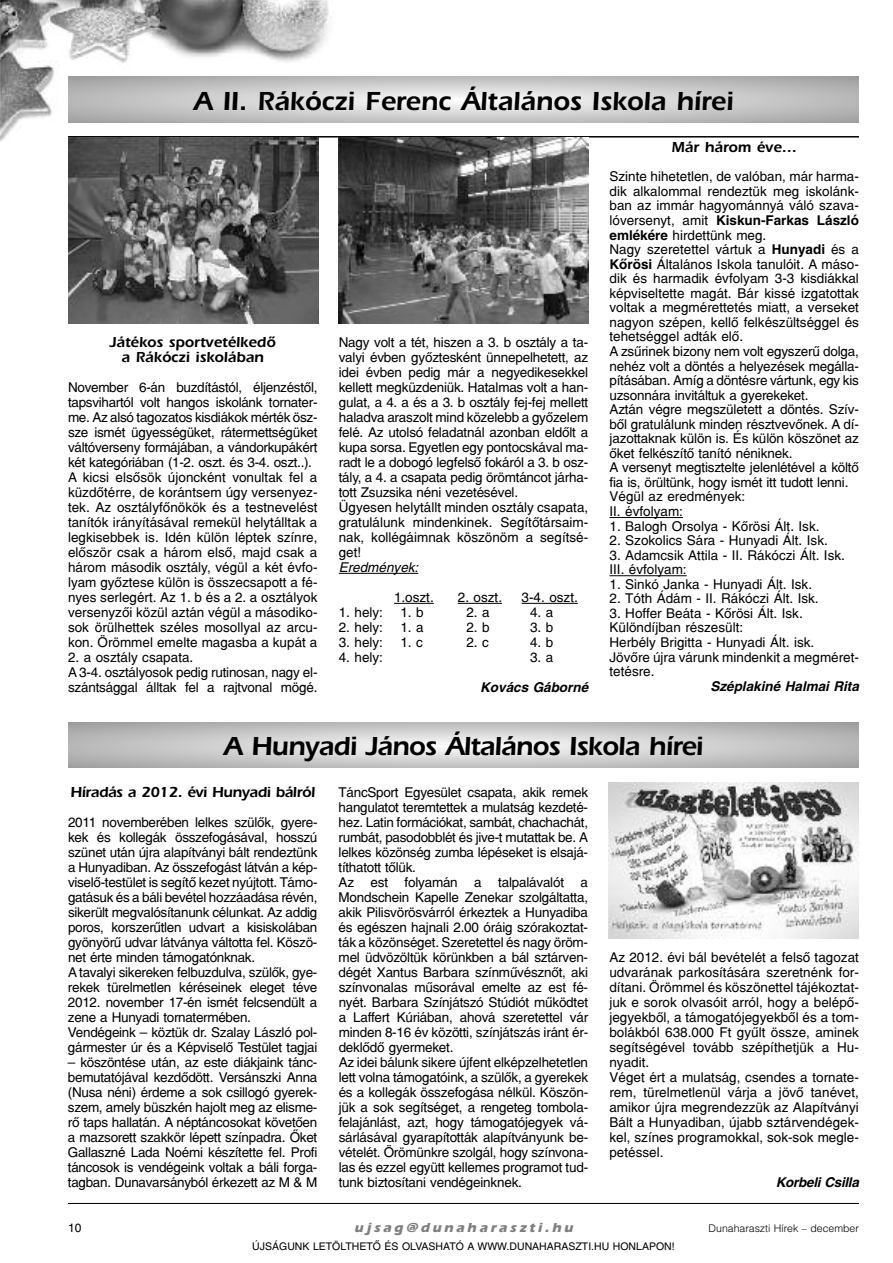
<style>
.page{position:relative;width:893px;height:1263px;background:#fff}
.page>*{position:absolute;margin:0;border:0;box-sizing:border-box;transform-origin:0 0}
.t1{font:900 27px "H Erie";color:#000}
.t2{font:900 27px "H Erie";letter-spacing:-.025em;color:#000}
.t3{font:900 15px/15px "H Erie";color:#000;text-align:center}
.t4{font:900 15px "H Erie";letter-spacing:-.025em;color:#000}
.t5{font:13.5px/15px "H Switzerland";letter-spacing:-.015em;color:#000}
.t6{font:italic 700 13.5px "H Switzerland";color:#000}
.t7{font:italic 700 13.5px "H Erie";color:#808080}
.t8{font:italic 700 13.5px "H Switzerland";letter-spacing:-.02em;color:#000}
.t9{font:italic 13.5px "H Switzerland";color:#000}
.t10{font:12px "H Switzerland";color:#000}
.t11{font:10.5px "H Switzerland";color:#000}
.t12{font:300 10.5px "H Switzerland";color:#000}
.s1{font-weight:700}
</style>
<div class="page">
<img style="left:0;top:0;width:368px;height:142px">
<hr style="left:68px;top:1203px;width:791px;height:1px;background:#000">
<hr style="left:68px;top:136px;width:791px;height:2px;background:#000">
<svg style="left:68px;top:723px;width:791px;height:45px;background:#c9c9c9"></svg>
<svg style="left:68px;top:77px;width:791px;height:46px;background:#c9c9c9"></svg>
<hr style="left:339px;top:573px;width:79px;height:1px;background:#000">
<hr style="left:394px;top:603px;width:40px;height:1px;background:#000">
<hr style="left:458px;top:603px;width:44px;height:1px;background:#000">
<hr style="left:522px;top:603px;width:56px;height:1px;background:#000">
<hr style="left:609px;top:517px;width:74px;height:1px;background:#000">
<hr style="left:609px;top:575px;width:78px;height:1px;background:#000">
<img style="left:338px;top:138px;width:250px;height:185px">
<img style="left:68px;top:138px;width:251px;height:185px">
<img style="left:608px;top:783px;width:251px;height:155px">
<h1 class="t1" style="left:194px;top:85px;width:541px">A II. Rákóczi Ferenc Általános Iskola hírei</h1>
<p class="t3" style="left:110px;top:334px;width:167px">Játékos sportvetélkedõ a Rákóczi iskolában</p>
<p class="t5" style="left:68px;top:379px;width:251px">November 6-án buzdítástól, éljenzéstõl, tapsvihartól volt hangos iskolánk tornater&shy;me. Az alsó tagozatos kisdiákok mérték ösz&shy;sze ismét ügyességüket, rátermettségüket váltóverseny formájában, a vándorkupákért két kategóriában (1-2. oszt. és 3-4. oszt..).<br>A kicsi elsõsök újoncként vonultak fel a küzdõtérre, de korántsem úgy versenyez&shy;tek. Az osztályfõnökök és a testnevelést tanítók irányításával remekül helytálltak a legkisebbek is. Idén külön léptek színre, elõször csak a három elsõ, majd csak a három második osztály, végül a két évfo&shy;lyam gyõztese külön is összecsapott a fé&shy;nyes serlegért. Az 1. b és a 2. a osztályok versenyzõi közül aztán végül a másodiko&shy;sok örülhettek széles mosollyal az arcu&shy;kon. Örömmel emelte magasba a kupát a</p>
<p class="t5" style="left:68px;top:649px;width:251px">2. a osztály csapata.<br>A 3-4. osztályosok pedig rutinosan, nagy el&shy;szántsággal álltak fel a rajtvonal mögé.</p>
<p class="t5" style="left:339px;top:334px;width:251px">Nagy volt a tét, hiszen a 3. b osztály a ta&shy;valyi évben gyõztesként ünnepelhetett, az idei évben pedig már a negyedikesekkel kellett megküzdeniük. Hatalmas volt a han&shy;gulat, a 4. a és a 3. b osztály fej-fej mellett haladva araszolt mind közelebb a gyõzelem felé. Az utolsó feladatnál azonban eldõlt a kupa sorsa. Egyetlen egy pontocskával ma&shy;radt le a dobogó legfelsõ fokáról a 3. b osz&shy;tály, a 4. a csapata pedig örömtáncot járha&shy;tott Zsuzsika néni vezetésével.<br>Ügyesen helytállt minden osztály csapata, gratulálunk mindenkinek. Segítõtársaim&shy;nak, kollégáimnak köszönöm a segítsé&shy;get!</p>
<p class="t9" style="left:339px;top:559px;width:81px">Eredmények:</p>
<p class="t5" style="left:394px;top:589px;width:41px">1.oszt.</p>
<p class="t5" style="left:458px;top:589px;width:46px">2. oszt.</p>
<p class="t5" style="left:522px;top:589px;width:58px">3-4. oszt.</p>
<p class="t5" style="left:339px;top:604px;width:46px">1. hely:</p>
<p class="t5" style="left:400px;top:604px;width:25px">1. b</p>
<p class="t5" style="left:466px;top:604px;width:25px">2. a</p>
<p class="t5" style="left:530px;top:604px;width:25px">4. a</p>
<p class="t5" style="left:339px;top:619px;width:46px">2. hely:</p>
<p class="t5" style="left:400px;top:619px;width:25px">1. a</p>
<p class="t5" style="left:466px;top:619px;width:25px">2. b</p>
<p class="t5" style="left:530px;top:619px;width:25px">3. b</p>
<p class="t5" style="left:339px;top:634px;width:46px">3. hely:</p>
<p class="t5" style="left:400px;top:634px;width:24px">1. c</p>
<p class="t5" style="left:466px;top:634px;width:24px">2. c</p>
<p class="t5" style="left:530px;top:634px;width:25px">4. b</p>
<p class="t5" style="left:339px;top:649px;width:46px">4. hely:</p>
<p class="t5" style="left:530px;top:649px;width:25px">3. a</p>
<p class="t6" style="left:480px;top:679px;width:110px">Kovács Gáborné</p>
<p class="t3" style="left:672px;top:139px;width:127px">Már három éve…</p>
<p class="t5" style="left:609px;top:169px;width:251px;line-height:14.5px">Szinte hihetetlen, de valóban, már harma&shy;dik alkalommal rendeztük meg iskolánk&shy;ban az immár hagyománnyá váló szava&shy;lóversenyt, amit <span class="s1">Kiskun-Farkas László emlékére</span> hirdettünk meg.<br>Nagy szeretettel vártuk a <span class="s1">Hunyadi</span> és a <span class="s1">Kõrösi</span> Általános Iskola tanulóit. A máso&shy;dik és harmadik évfolyam 3-3 kisdiákkal képviseltette magát. Bár kissé izgatottak voltak a megmérettetés miatt, a verseket nagyon szépen, kellõ felkészültséggel és tehetséggel adták elõ.<br>A zsûrinek bizony nem volt egyszerû dolga, nehéz volt a döntés a helyezések megálla&shy;pításában. Amíg a döntésre vártunk, egy kis uzsonnára invitáltuk a gyerekeket.<br>Aztán végre megszületett a döntés. Szív&shy;bõl gratulálunk minden résztvevõnek. A dí&shy;jazottaknak külön is. És külön köszönet az õket felkészítõ tanító néniknek.<br>A versenyt megtisztelte jelenlétével a költõ fia is, örültünk, hogy ismét itt tudott lenni.<br>Végül az eredmények:<br>II. évfolyam:</p>
<p class="t5" style="left:609px;top:518px;width:212px">1. Balogh Orsolya - Kõrösi Ált. Isk.</p>
<p class="t5" style="left:609px;top:533px;width:220px">2. Szokolics Sára - Hunyadi Ált. Isk.</p>
<p class="t5" style="left:609px;top:547px;width:237px;line-height:14.5px">3. Adamcsik Attila - II. Rákóczi Ált. Isk.<br>III. évfolyam:</p>
<p class="t5" style="left:609px;top:576px;width:204px">1. Sinkó Janka - Hunyadi Ált. Isk.</p>
<p class="t5" style="left:609px;top:591px;width:211px">2. Tóth Ádám - II. Rákóczi Ált. Isk.</p>
<p class="t5" style="left:609px;top:606px;width:251px;line-height:14.5px">3. Hoffer Beáta - Kõrösi Ált. Isk.<br>Különdíjban részesült:<br>Herbély Brigitta - Hunyadi Ált. isk.<br>Jövõre újra várunk mindenkit a megméret&shy;tetésre.</p>
<p class="t6" style="left:710px;top:678px;width:150px">Széplakiné Halmai Rita</p>
<h1 class="t2" style="left:224px;top:730px;width:481px">A Hunyadi János Általános Iskola hírei</h1>
<p class="t4" style="left:70px;top:783px;width:246px">Híradás a 2012. évi Hunyadi bálról</p>
<p class="t5" style="left:68px;top:814px;width:251px">2011 novemberében lelkes szülõk, gyere&shy;kek és kollegák összefogásával, hosszú szünet után újra alapítványi bált rendeztünk a Hunyadiban. Az összefogást látván a kép&shy;viselõ-testület is segítõ kezet nyújtott. Támo&shy;gatásuk és a báli bevétel hozzáadása révén, sikerült megvalósítanunk célunkat. Az addig poros, korszerûtlen udvart a kisiskolában gyönyörû udvar látványa váltotta fel. Köszö&shy;net érte minden támogatónknak.<br>A tavalyi sikereken felbuzdulva, szülõk, gye&shy;rekek türelmetlen kéréseinek eleget téve 2012. november 17-én ismét felcsendült a zene a Hunyadi tornatermében.<br>Vendégeink – köztük dr. Szalay László pol&shy;gármester úr és a Képviselõ Testület tagjai</p>
<p class="t5" style="left:68px;top:1054px;width:251px;text-align:justify">– köszöntése után, az este diákjaink tánc&shy;bemutatójával kezdõdött. Versánszki Anna (Nusa néni) érdeme a sok csillogó gyerek&shy;szem, amely büszkén hajolt meg az elisme&shy;rõ taps hallatán. A néptáncosokat követõen a mazsorett szakkör lépett színpadra. Õket Gallaszné Lada Noémi készítette fel. Profi táncosok is vendégeink voltak a báli forga&shy;tagban. Dunavarsányból érkezett az M &amp; M</p>
<p class="t5" style="left:339px;top:784px;width:251px">TáncSport Egyesület csapata, akik remek hangulatot teremtettek a mulatság kezdeté&shy;hez. Latin formációkat, sambát, chachachát, rumbát, pasodobblét és jive-t mutattak be. A lelkes közönség zumba lépéseket is elsajá&shy;títhatott tõlük.<br>Az est folyamán a talpalávalót a Mondschein Kapelle Zenekar szolgáltatta, akik Pilisvörösvárról érkeztek a Hunyadiba és egészen hajnali 2.00 óráig szórakoztat&shy;ták a közönséget. Szeretettel és nagy öröm&shy;mel üdvözöltük körünkben a bál sztárven&shy;dégét Xantus Barbara színmûvésznõt, aki színvonalas mûsorával emelte az est fé&shy;nyét. Barbara Színjátszó Stúdiót mûködtet a Laffert Kúriában, ahová szeretettel vár minden 8-16 év közötti, színjátszás iránt ér&shy;deklõdõ gyermeket.<br>Az idei bálunk sikere újfent elképzelhetetlen lett volna támogatóink, a szülõk, a gyerekek és a kollegák összefogása nélkül. Köszön&shy;jük a sok segítséget, a rengeteg tombola&shy;felajánlást, azt, hogy támogatójegyek vá&shy;sárlásával gyarapították alapítványunk be&shy;vételét. Örömünkre szolgál, hogy színvona&shy;las és ezzel együtt kellemes programot tud&shy;tunk biztosítani vendégeinknek.</p>
<p class="t5" style="left:609px;top:949px;width:251px">Az 2012. évi bál bevételét a felsõ tagozat udvarának parkosítására szeretnénk for&shy;dítani. Örömmel és köszönettel tájékoztat&shy;juk e sorok olvasóit arról, hogy a belépõ&shy;jegyekbõl, a támogatójegyekbõl és a tom&shy;bolákból 638.000 Ft gyûlt össze, aminek segítségével tovább szépíthetjük a Hu&shy;nyadit.<br>Véget ért a mulatság, csendes a tornate&shy;rem, türelmetlenül várja a jövõ tanévet, amikor újra megrendezzük az Alapítványi Bált a Hunyadiban, újabb sztárvendégek&shy;kel, színes programokkal, sok-sok megle&shy;petéssel.</p>
<p class="t8" style="left:776px;top:1174px;width:85px">Korbeli Csilla</p>
<p class="t10" style="left:68px;top:1220px;width:15px">10</p>
<p class="t7" style="left:354px;top:1219px;width:224px">uj sag@dunaharaszti.hu</p>
<p class="t12" style="left:709px;top:1221px;width:152px">Dunaharaszti Hírek – december</p>
<p class="t11" style="left:252px;top:1240px;width:424px">ÚJSÁGUNK LETÖLTHETÕ ÉS OLVASHATÓ A WWW.DUNAHARASZTI.HU HONLAPON!</p>
</div>
